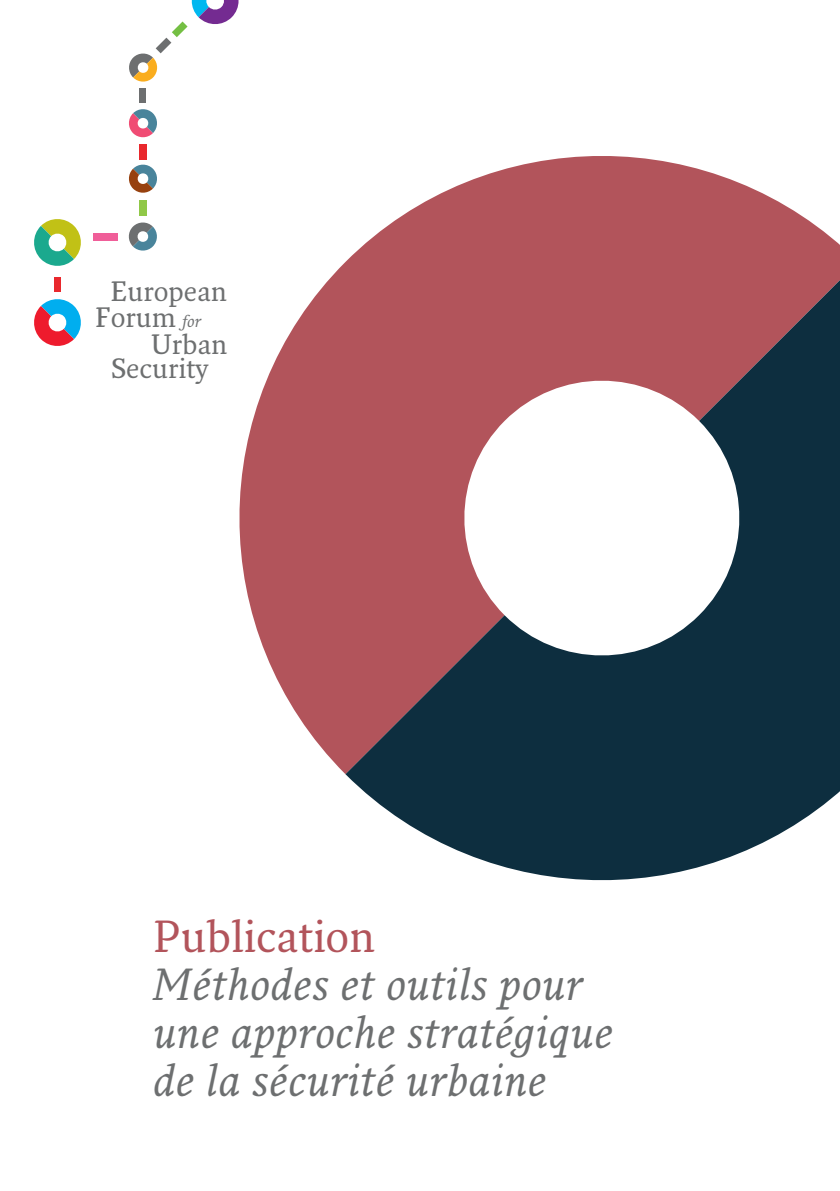
<style>
.page{position:relative;width:840px;height:1191px;background:#fff}
.page>*{position:absolute;margin:0;border:0;box-sizing:border-box;transform-origin:0 0}
.t1{font:italic 43.6px/48px "Fresco Pro";color:#6d6f70}
.t2{font:43.6px "Fresco Pro";color:#b2545b}
.t3{font:27.2px "Fresco Pro";color:#6d6f70}
.s1{font-weight:600}
.s2{font-style:italic;font-size:16.4px}
</style>
<div class="page">
<div style="left:139px;top:200px;width:8px;height:15px;background:#90c848"></div>
<svg style="left:129px;top:164px;width:28px;height:29px"></svg>
<div style="left:139px;top:144px;width:8px;height:15px;background:#e9282d"></div>
<svg style="left:129px;top:109px;width:28px;height:29px"></svg>
<div style="left:54px;top:277px;width:7px;height:15px;background:#e9282d"></div>
<div style="left:93px;top:233px;width:25px;height:7px;background:#f05e99"></div>
<svg style="left:34px;top:299px;width:47px;height:47px"></svg>
<svg style="left:34px;top:219px;width:47px;height:47px"></svg>
<svg style="left:128px;top:222px;width:29px;height:29px"></svg>
<div style="left:139px;top:88px;width:7px;height:15px;background:#6d6f70"></div>
<svg style="left:129px;top:0;width:110px;height:82px"></svg>
<svg style="left:239px;top:156px;width:600px;height:618px;fill:#b2545b"></svg>
<svg style="left:345px;top:262px;width:494px;height:619px"></svg>
<p class="t3" style="left:111px;top:274px;width:118px"><span class="s1">E</span>uropean</p>
<p class="t3" style="left:95px;top:300px;width:107px"><span class="s1">F</span>orum <span class="s2">for</span></p>
<p class="t3" style="left:151px;top:327px;width:77px"><span class="s1">U</span>rban</p>
<p class="t3" style="left:111px;top:351px;width:98px"><span class="s1">S</span>ecurity</p>
<p class="t2" style="left:153px;top:908px;width:223px">Publication</p>
<p class="t1" style="left:153px;top:959px;width:461px">Méthodes et outils pour une approche stratégique de la sécurité urbaine</p>
</div>
